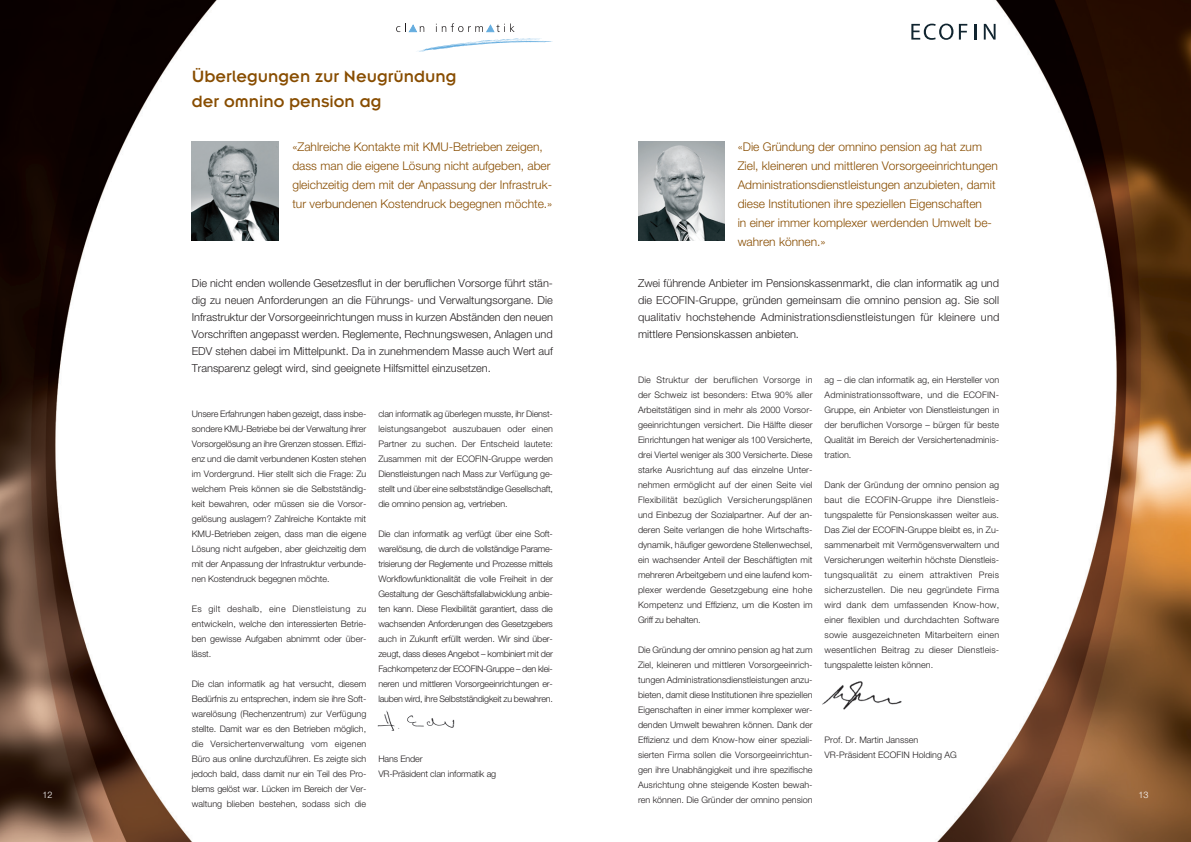
<style>
.page{position:relative;width:1191px;height:842px;background:#fff}
.page>*{position:absolute;margin:0;border:0;box-sizing:border-box;transform-origin:0 0}
.t1{font:18px/25px "Insignia LT Std";color:#884d00}
.Lauftext{font:300 12px/19px "Helvetica Neue";color:#884d00}
.lead_light{font:300 11px/17px "Helvetica Neue";color:#231f20;text-align:justify}
.Lauftext-2{font:300 9px/15px "Helvetica Neue";color:#231f20;text-align:justify}
.pagina{font:300 9px "Helvetica Neue";color:#fff}
</style>
<div class="page">
<img style="left:0;top:0;width:1191px;height:842px">
<img style="left:638px;top:142px;width:86px;height:98px">
<img style="left:192px;top:142px;width:86px;height:98px">
<img style="left:821px;top:679px;width:80px;height:30px">
<img style="left:378px;top:704px;width:80px;height:32px">
<svg style="left:911px;top:24px;width:42px;height:16px"></svg>
<svg style="left:959px;top:24px;width:8px;height:16px"></svg>
<svg style="left:974px;top:24px;width:2px;height:16px"></svg>
<svg style="left:983px;top:24px;width:12px;height:16px"></svg>
<svg style="left:436px;top:24px;width:78px;height:8px"></svg>
<svg style="left:396px;top:24px;width:28px;height:8px"></svg>
<svg style="left:415px;top:38px;width:138px;height:14px"></svg>
<p class="t1" style="left:192px;top:63px;width:266px">Überlegungen zur Neugründung der omnino pension ag</p>
<p class="Lauftext" style="left:737px;top:137px;width:262px">«Die Gründung der omnino pension ag hat zum Ziel, kleineren und mittleren Vorsorgeeinrichtungen Administrationsdienstleistungen anzubieten, damit diese Institutionen ihre speziellen Eigenschaften<br>in einer immer komplexer werdenden Umwelt be&shy;wahren können.»</p>
<p class="lead_light" style="left:638px;top:274px;width:363px">Zwei führende Anbieter im Pensionskassenmarkt, die clan informatik ag und die ECOFIN-Gruppe, gründen gemeinsam die omnino pension ag. Sie soll qualitativ hochstehende Administrationsdienstleistungen für kleinere und mittlere Pensionskassen anbieten.</p>
<p class="Lauftext-2" style="left:638px;top:372px;width:176px">Die Struktur der beruflichen Vorsorge in der Schweiz ist besonders: Etwa 90% aller Arbeitstätigen sind in mehr als 2000 Vorsor&shy;geeinrichtungen versichert. Die Hälfte dieser Einrichtungen hat weniger als 100 Versicherte, drei Viertel weniger als 300 Versicherte. Diese starke Ausrichtung auf das einzelne Unter&shy;nehmen ermöglicht auf der einen Seite viel Flexibilität bezüglich Versicherungsplänen und Einbezug der Sozialpartner. Auf der an&shy;deren Seite verlangen die hohe Wirtschafts&shy;dynamik, häufiger gewordene Stellenwechsel, ein wachsender Anteil der Beschäftigten mit mehreren Arbeitgebern und eine laufend kom&shy;plexer werdende Gesetzgebung eine hohe Kompetenz und Effizienz, um die Kosten im Griff zu behalten.</p>
<p class="Lauftext-2" style="left:638px;top:642px;width:176px">Die Gründung der omnino pension ag hat zum Ziel, kleineren und mittleren Vorsorgeeinrich&shy;tungen Administrationsdienstleistungen anzu&shy;bieten, damit diese Institutionen ihre speziellen Eigenschaften in einer immer komplexer wer&shy;denden Umwelt bewahren können. Dank der Effizienz und dem Know-how einer speziali&shy;sierten Firma sollen die Vorsorgeeinrichtun&shy;gen ihre Unabhängigkeit und ihre spezifische Ausrichtung ohne steigende Kosten bewah&shy;ren können. Die Gründer der omnino pension</p>
<p class="Lauftext" style="left:292px;top:137px;width:261px">«Zahlreiche Kontakte mit KMU-Betrieben zeigen, dass man die eigene Lösung nicht aufgeben, aber gleichzeitig dem mit der Anpassung der Infrastruk&shy;tur verbundenen Kostendruck begegnen möchte.»</p>
<p class="lead_light" style="left:192px;top:274px;width:363px">Die nicht enden wollende Gesetzesflut in der beruflichen Vorsorge führt stän&shy;dig zu neuen Anforderungen an die Führungs- und Verwaltungsorgane. Die Infrastruktur der Vorsorgeeinrichtungen muss in kurzen Abständen den neuen Vorschriften angepasst werden. Reglemente, Rechnungswesen, Anlagen und EDV stehen dabei im Mittelpunkt. Da in zunehmendem Masse auch Wert auf Transparenz gelegt wird, sind geeignete Hilfsmittel einzusetzen.</p>
<p class="Lauftext-2" style="left:192px;top:406px;width:176px">Unsere Erfahrungen haben gezeigt, dass insbe&shy;sondere KMU-Betriebe bei der Verwaltung ihrer Vorsorgelösung an ihre Grenzen stossen. Effizi&shy;enz und die damit verbundenen Kosten stehen im Vordergrund. Hier stellt sich die Frage: Zu welchem Preis können sie die Selbstständig&shy;keit bewahren, oder müssen sie die Vorsor&shy;gelösung auslagern? Zahlreiche Kontakte mit KMU-Betrieben zeigen, dass man die eigene Lösung nicht aufgeben, aber gleichzeitig dem mit der Anpassung der Infrastruktur verbunde&shy;nen Kostendruck begegnen möchte.</p>
<p class="Lauftext-2" style="left:192px;top:601px;width:176px">Es gilt deshalb, eine Dienstleistung zu entwickeln, welche den interessierten Betrie&shy;ben gewisse Aufgaben abnimmt oder über&shy;lässt.</p>
<p class="Lauftext-2" style="left:192px;top:676px;width:176px">Die clan informatik ag hat versucht, diesem Bedürfnis zu entsprechen, indem sie ihre Soft&shy;warelösung (Rechenzentrum) zur Verfügung stellte. Damit war es den Betrieben möglich, die Versichertenverwaltung vom eigenen Büro aus online durchzuführen. Es zeigte sich jedoch bald, dass damit nur ein Teil des Pro&shy;blems gelöst war. Lücken im Bereich der Ver&shy;waltung blieben bestehen, sodass sich die</p>
<p class="Lauftext-2" style="left:824px;top:372px;width:176px;text-align:left">ag – die clan informatik ag, ein Hersteller von Administrationssoftware, und die ECOFIN-Gruppe, ein Anbieter von Dienstleistungen in der beruflichen Vorsorge – bürgen für beste Qualität im Bereich der Versichertenadminis&shy;tration.</p>
<p class="Lauftext-2" style="left:824px;top:477px;width:176px;text-align:left">Dank der Gründung der omnino pension ag baut die ECOFIN-Gruppe ihre Dienstleis&shy;tungspalette für Pensionskassen weiter aus.<br>Das Ziel der ECOFIN-Gruppe bleibt es, in Zu&shy;sammenarbeit mit Vermögensverwaltern und Versicherungen weiterhin höchste Dienstleis&shy;tungsqualität zu einem attraktiven Preis sicherzustellen. Die neu gegründete Firma wird dank dem umfassenden Know-how, einer flexiblen und durchdachten Software sowie ausgezeichneten Mitarbeitern einen wesentlichen Beitrag zu dieser Dienstleis&shy;tungspalette leisten können.</p>
<p class="Lauftext-2" style="left:378px;top:406px;width:176px">clan informatik ag überlegen musste, ihr Dienst&shy;leistungsangebot auszubauen oder einen Partner zu suchen. Der Entscheid lautete:<br>Zusammen mit der ECOFIN-Gruppe werden Dienstleistungen nach Mass zur Verfügung ge&shy;stellt und über eine selbstständige Gesellschaft, die omnino pension ag, vertrieben.</p>
<p class="Lauftext-2" style="left:378px;top:526px;width:176px">Die clan informatik ag verfügt über eine Soft&shy;warelösung, die durch die vollständige Parame&shy;trisierung der Reglemente und Prozesse mittels Workflowfunktionalität die volle Freiheit in der Gestaltung der Geschäftsfallabwicklung anbie&shy;ten kann. Diese Flexibilität garantiert, dass die wachsenden Anforderungen des Gesetzgebers auch in Zukunft erfüllt werden. Wir sind über&shy;zeugt, dass dieses Angebot – kombiniert mit der Fachkompetenz der ECOFIN-Gruppe – den klei&shy;neren und mittleren Vorsorgeeinrichtungen er&shy;lauben wird, ihre Selbstständigkeit zu bewahren.</p>
<p class="Lauftext-2" style="left:824px;top:732px;width:134px">Prof. Dr. Martin Janssen<br>VR-Präsident ECOFIN Holding AG</p>
<p class="Lauftext-2" style="left:378px;top:751px;width:119px">Hans Ender<br>VR-Präsident clan informatik ag</p>
<p class="pagina" style="left:43px;top:789px;width:12px">12</p>
<p class="pagina" style="left:1138px;top:789px;width:12px">13</p>
</div>
